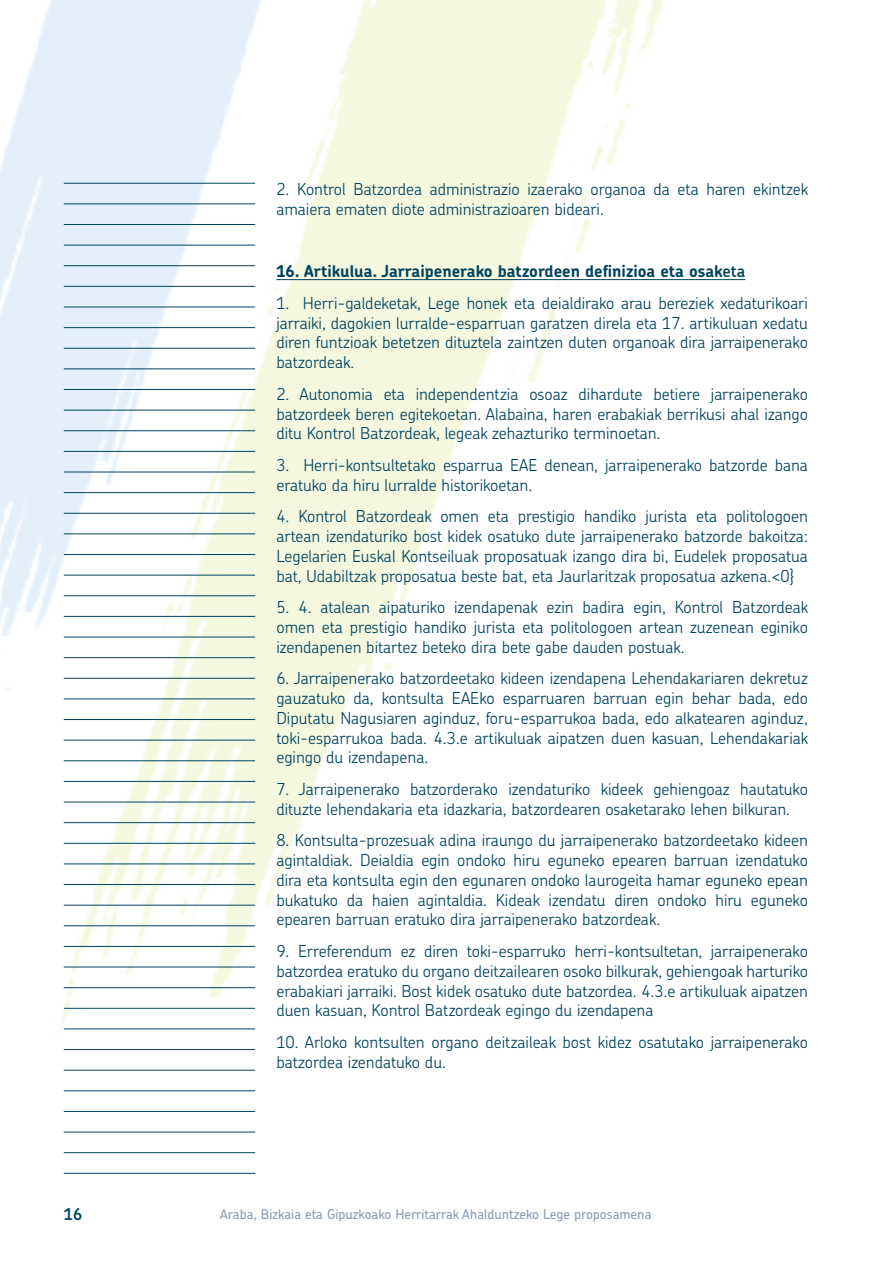
<style>
.page{position:relative;width:893px;height:1263px;background:#fff}
.page>*{position:absolute;margin:0;border:0;box-sizing:border-box;transform-origin:0 0}
.t1{font:300 16.5px/19.8px "Chevin Std";color:#00435f;text-align:justify}
.t2{font:700 16.5px "Chevin Std";color:#00435f}
.t3{font:600 16.5px "Chevin Std";color:#00435f}
.t4{font:500 13.5px "Chevin Std";color:#899baf}
.s1{font-weight:600}
</style>
<div class="page">
<img style="left:0;top:0;width:746px;height:1030px">
<hr style="left:64px;top:183px;width:191px;height:1px;background:#00435f">
<hr style="left:64px;top:245px;width:191px;height:1px;background:#00435f">
<hr style="left:64px;top:1173px;width:191px;height:1px;background:#00435f">
<hr style="left:64px;top:203px;width:191px;height:1px;background:#00435f">
<hr style="left:64px;top:286px;width:191px;height:1px;background:#00435f">
<hr style="left:64px;top:265px;width:191px;height:1px;background:#00435f">
<hr style="left:64px;top:368px;width:191px;height:1px;background:#00435f">
<hr style="left:64px;top:224px;width:191px;height:1px;background:#00435f">
<hr style="left:64px;top:327px;width:191px;height:1px;background:#00435f">
<hr style="left:64px;top:348px;width:191px;height:1px;background:#00435f">
<hr style="left:64px;top:451px;width:191px;height:1px;background:#00435f">
<hr style="left:64px;top:307px;width:191px;height:1px;background:#00435f">
<hr style="left:64px;top:410px;width:191px;height:1px;background:#00435f">
<hr style="left:64px;top:430px;width:191px;height:1px;background:#00435f">
<hr style="left:64px;top:575px;width:191px;height:1px;background:#00435f">
<hr style="left:64px;top:472px;width:191px;height:1px;background:#00435f">
<hr style="left:64px;top:616px;width:191px;height:1px;background:#00435f">
<hr style="left:64px;top:389px;width:191px;height:1px;background:#00435f">
<hr style="left:64px;top:513px;width:191px;height:1px;background:#00435f">
<hr style="left:64px;top:492px;width:191px;height:1px;background:#00435f">
<hr style="left:64px;top:554px;width:191px;height:1px;background:#00435f">
<hr style="left:64px;top:533px;width:191px;height:1px;background:#00435f">
<hr style="left:64px;top:657px;width:191px;height:1px;background:#00435f">
<hr style="left:64px;top:595px;width:191px;height:1px;background:#00435f">
<hr style="left:64px;top:698px;width:191px;height:1px;background:#00435f">
<hr style="left:64px;top:637px;width:191px;height:1px;background:#00435f">
<hr style="left:64px;top:740px;width:191px;height:1px;background:#00435f">
<hr style="left:64px;top:678px;width:191px;height:1px;background:#00435f">
<hr style="left:64px;top:781px;width:191px;height:1px;background:#00435f">
<hr style="left:64px;top:719px;width:191px;height:1px;background:#00435f">
<hr style="left:64px;top:822px;width:191px;height:1px;background:#00435f">
<hr style="left:64px;top:760px;width:191px;height:1px;background:#00435f">
<hr style="left:64px;top:863px;width:191px;height:1px;background:#00435f">
<hr style="left:64px;top:802px;width:191px;height:1px;background:#00435f">
<hr style="left:64px;top:843px;width:191px;height:1px;background:#00435f">
<hr style="left:64px;top:884px;width:191px;height:1px;background:#00435f">
<hr style="left:64px;top:905px;width:191px;height:1px;background:#00435f">
<hr style="left:64px;top:925px;width:191px;height:1px;background:#00435f">
<hr style="left:64px;top:946px;width:191px;height:1px;background:#00435f">
<hr style="left:64px;top:967px;width:191px;height:1px;background:#00435f">
<hr style="left:64px;top:987px;width:191px;height:1px;background:#00435f">
<hr style="left:64px;top:1008px;width:191px;height:1px;background:#00435f">
<hr style="left:64px;top:1028px;width:191px;height:1px;background:#00435f">
<hr style="left:64px;top:1049px;width:191px;height:1px;background:#00435f">
<hr style="left:64px;top:1070px;width:191px;height:1px;background:#00435f">
<hr style="left:64px;top:1090px;width:191px;height:1px;background:#00435f">
<hr style="left:64px;top:1111px;width:191px;height:1px;background:#00435f">
<hr style="left:64px;top:1132px;width:191px;height:1px;background:#00435f">
<hr style="left:64px;top:1152px;width:191px;height:1px;background:#00435f">
<hr style="left:276px;top:279px;width:469px;height:1px;background:#00435f">
<p class="t1" style="left:276px;top:179px;width:533px">2. Kontrol Batzordea administrazio izaerako organoa da eta haren ekintzek amaiera ematen diote administrazioaren bideari.</p>
<p class="t2" style="left:276px;top:261px;width:470px">16. Artikulua. Jarraipenerako batzordeen definizioa eta osak<span class="s1">eta</span></p>
<p class="t1" style="left:276px;top:292px;width:533px">1. Herri-galdeketak, Lege honek eta deialdirako arau bereziek xedaturikoari jarraiki, dagokien lurralde-esparruan garatzen direla eta 17. artikuluan xedatu diren funtzioak betetzen dituztela zaintzen duten organoak dira jarraipenerako batzordeak.</p>
<p class="t1" style="left:276px;top:383px;width:533px">2. Autonomia eta independentzia osoaz dihardute betiere jarraipenerako batzordeek beren egitekoetan. Alabaina, haren erabakiak berrikusi ahal izango ditu Kontrol Batzordeak, legeak zehazturiko terminoetan.</p>
<p class="t1" style="left:276px;top:454px;width:533px">3. Herri-kontsultetako esparrua EAE denean, jarraipenerako batzorde bana eratuko da hiru lurralde historikoetan.</p>
<p class="t1" style="left:276px;top:506px;width:533px">4. Kontrol Batzordeak omen eta prestigio handiko jurista eta politologoen artean izendaturiko bost kidek osatuko dute jarraipenerako batzorde bakoitza:<br>Legelarien Euskal Kontseiluak proposatuak izango dira bi, Eudelek proposatua bat, Udabiltzak proposatua beste bat, eta Jaurlaritzak proposatua azkena.&lt;0}</p>
<p class="t1" style="left:276px;top:597px;width:533px">5. 4. atalean aipaturiko izendapenak ezin badira egin, Kontrol Batzordeak omen eta prestigio handiko jurista eta politologoen artean zuzenean eginiko izendapenen bitartez beteko dira bete gabe dauden postuak.</p>
<p class="t1" style="left:276px;top:668px;width:533px">6. Jarraipenerako batzordeetako kideen izendapena Lehendakariaren dekretuz gauzatuko da, kontsulta EAEko esparruaren barruan egin behar bada, edo Diputatu Nagusiaren aginduz, foru-esparrukoa bada, edo alkatearen aginduz, toki-esparrukoa bada. 4.3.e artikuluak aipatzen duen kasuan, Lehendakariak egingo du izendapena.</p>
<p class="t1" style="left:276px;top:778px;width:533px">7. Jarraipenerako batzorderako izendaturiko kideek gehiengoaz hautatuko dituzte lehendakaria eta idazkaria, batzordearen osaketarako lehen bilkuran.</p>
<p class="t1" style="left:276px;top:830px;width:533px">8. Kontsulta-prozesuak adina iraungo du jarraipenerako batzordeetako kideen agintaldiak. Deialdia egin ondoko hiru eguneko epearen barruan izendatuko dira eta kontsulta egin den egunaren ondoko laurogeita hamar eguneko epean bukatuko da haien agintaldia. Kideak izendatu diren ondoko hiru eguneko epearen barruan eratuko dira jarraipenerako batzordeak.</p>
<p class="t1" style="left:276px;top:940px;width:533px">9. Erreferendum ez diren toki-esparruko herri-kontsultetan, jarraipenerako batzordea eratuko du organo deitzailearen osoko bilkurak, gehiengoak harturiko erabakiari jarraiki. Bost kidek osatuko dute batzordea. 4.3.e artikuluak aipatzen duen kasuan, Kontrol Batzordeak egingo du izendapena</p>
<p class="t1" style="left:276px;top:1031px;width:533px">10. Arloko kontsulten organo deitzaileak bost kidez osatutako jarraipenerako batzordea izendatuko du.</p>
<p class="t3" style="left:64px;top:1203px;width:20px">16</p>
<p class="t4" style="left:220px;top:1205px;width:433px">Araba, Bizkaia eta Gipuzkoako Herritarrak Ahalduntzeko Lege proposamena</p>
</div>
